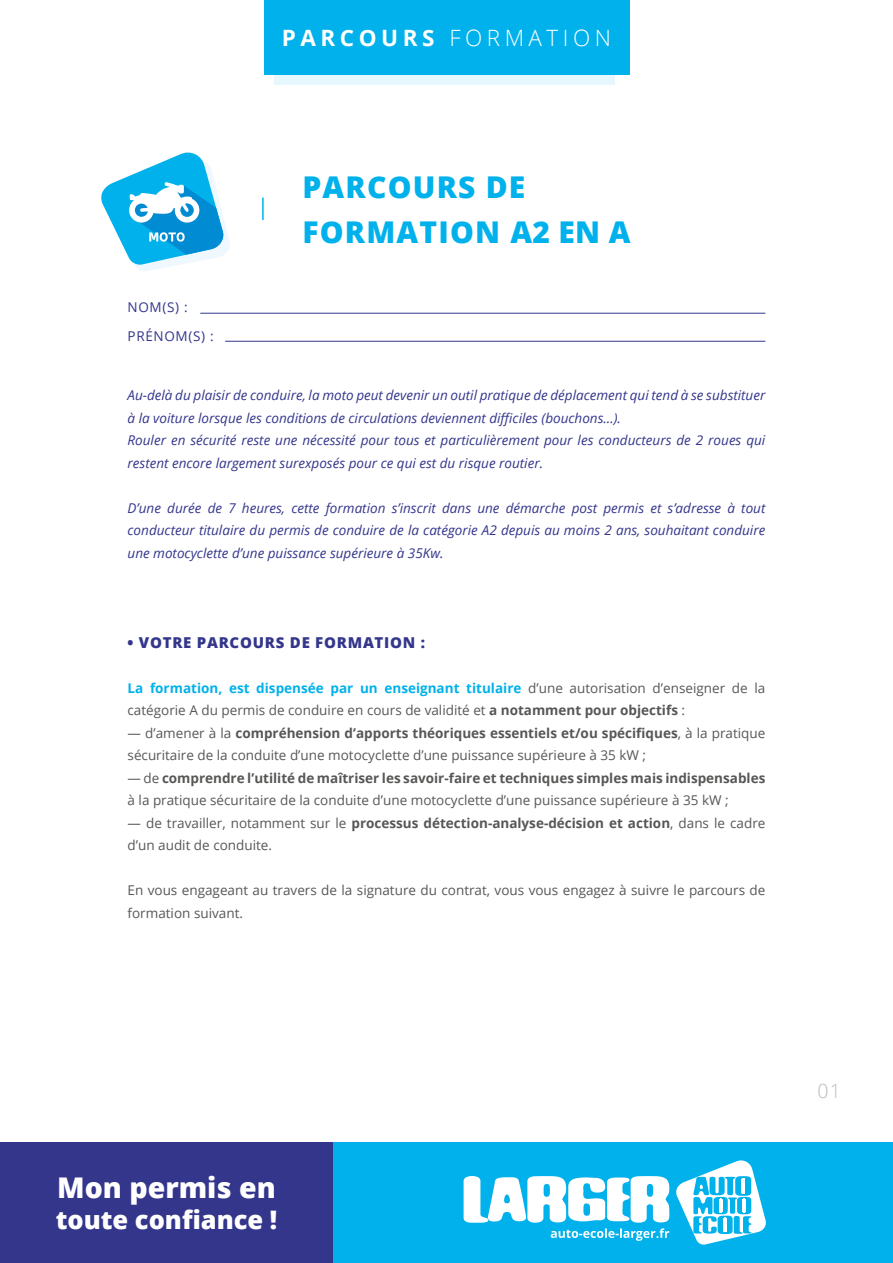
<style>
.page{position:relative;width:893px;height:1263px;background:#fff}
.page>*{position:absolute;margin:0;border:0;box-sizing:border-box;transform-origin:0 0}
.t1{font:800 30px/45px "Open Sans";letter-spacing:.04em;color:#00b1eb}
.t2{font:800 28.5px "Open Sans";color:#fff}
.t3{font:800 25.5px "Open Sans";color:#fff}
.t4{font:300 22.5px "Open Sans";letter-spacing:.2em;color:#fff}
.t5{font:300 19.5px "Open Sans";color:#bcbcbc}
.t6{font:800 15px "Open Sans";letter-spacing:.05em;color:#34368c}
.t7{font:13.5px/22.5px "Open Sans";color:#575756}
.t8{font:italic 13.5px/22.5px "Open Sans";color:#34368c}
.t9{font:13.5px/28.5px "Open Sans";letter-spacing:.05em;color:#34368c}
.s1{font-weight:700}
.s2{font-weight:700;color:#00b1eb}
</style>
<div class="page">
<div style="left:0;top:1143px;width:893px;height:120px;background:#00b1eb"></div>
<div style="left:0;top:1143px;width:333px;height:120px;background:#34368c"></div>
<svg style="left:274px;top:74px;width:341px;height:11px;background:#d1f0fb"></svg>
<div style="left:264px;top:0;width:365px;height:74px;background:#00b1eb"></div>
<svg style="left:676px;top:1160px;width:90px;height:85px"></svg>
<svg style="left:464px;top:1176px;width:205px;height:65px"></svg>
<hr style="left:262px;top:198px;width:2px;height:22px;background:#00b1eb">
<svg style="left:101px;top:153px;width:129px;height:118px"></svg>
<hr style="left:200px;top:313px;width:565px;height:1px;background:#34368c">
<hr style="left:225px;top:341px;width:540px;height:1px;background:#34368c">
<h3 class="t4" style="left:282px;top:22px;width:330px"><span class="s1">PARCOURS</span> FORMATION</h3>
<p class="t9" style="left:128px;top:293px;width:88px">NOM(S) :<br>PRÉNOM(S) :</p>
<h1 class="t1" style="left:302px;top:163px;width:330px">PARCOURS DE<br>FORMATION A2 EN A</h1>
<p class="t8" style="left:128px;top:384px;width:639px">Au-delà du plaisir de conduire, la moto peut devenir un outil pratique de déplacement qui tend à se substituer à la voiture lorsque les conditions de circulations deviennent difficiles (bouchons…).<br>Rouler en sécurité reste une nécessité pour tous et particulièrement pour les conducteurs de 2 roues qui restent encore largement surexposés pour ce qui est du risque routier.</p>
<p class="t8" style="left:128px;top:496px;width:639px;text-align:justify">D’une durée de 7 heures, cette formation s’inscrit dans une démarche post permis et s’adresse à tout conducteur titulaire du permis de conduire de la catégorie A2 depuis au moins 2 ans, souhaitant conduire une motocyclette d’une puissance supérieure à 35Kw.</p>
<p class="t6" style="left:128px;top:631px;width:299px">• VOTRE PARCOURS DE FORMATION :</p>
<p class="t7" style="left:128px;top:676px;width:639px"><span class="s2">La formation, est dispensée par un enseignant titulaire</span> d’une autorisation d’enseigner de la catégorie A du permis de conduire en cours de validité et <span class="s1">a notamment pour objectifs</span> :<br>― d’amener à la <span class="s1">compréhension d’apports théoriques essentiels et/ou spécifiques</span>, à la pratique sécuritaire de la conduite d’une motocyclette d’une puissance supérieure à 35 kW ;<br>― de <span class="s1">comprendre l’utilité de maîtriser les savoir-faire et techniques simples mais indispensables </span>à la pratique sécuritaire de la conduite d’une motocyclette d’une puissance supérieure à 35 kW ;<br>― de travailler, notamment sur le <span class="s1">processus détection-analyse-décision et action</span>, dans le cadre d’un audit de conduite.</p>
<p class="t7" style="left:128px;top:879px;width:639px">En vous engageant au travers de la signature du contrat, vous vous engagez à suivre le parcours de formation suivant.</p>
<h2 class="t2" style="left:57px;top:1166px;width:220px">Mon permis en</h2>
<h3 class="t3" style="left:56px;top:1200px;width:223px">toute confiance !</h3>
<h3 class="t5" style="left:818px;top:1077px;width:25px">01</h3>
</div>
